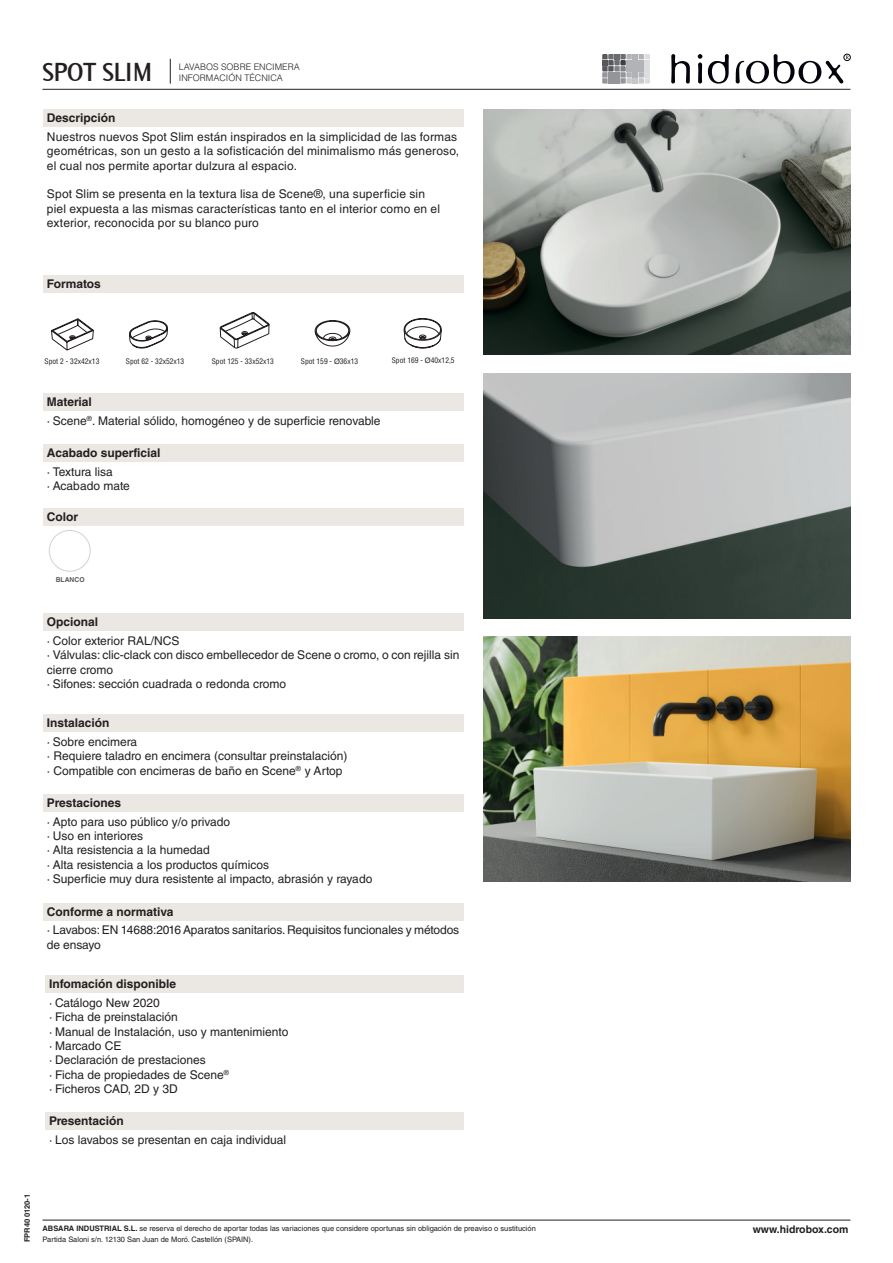
<style>
.page{position:relative;width:893px;height:1263px;background:#fff}
.page>*{position:absolute;margin:0;border:0;box-sizing:border-box;transform-origin:0 0}
.t1{font:700 27px "Absara";color:#231f20}
.t2{font:12px/14.4px "Helvetica LT Std";color:#231f20}
.t3{font:700 12px "Helvetica LT Std";color:#231f20}
.t4{font:700 10.5px "Helvetica LT Std";color:#231f20}
.t5{font:300 9px/10.8px "Helvetica LT Std";color:#231f20}
.t6{font:7.5px/10.8px "Helvetica LT Std";color:#231f20}
.t7{font:condensed 7.5px "Helvetica LT Std";color:#231f20}
.t8{font:700 7.5px "Helvetica LT Std";color:#231f20}
.t9{font:700 6.75px "Helvetica LT Std";color:#57585a}
.s1{font-stretch:normal}
.s2{font-weight:700}
</style>
<div class="page">
<div style="left:43px;top:109px;width:420px;height:17px;background:#ebe7e2"></div>
<div style="left:43px;top:393px;width:420px;height:17px;background:#ebe7e2"></div>
<div style="left:43px;top:444px;width:420px;height:17px;background:#ebe7e2"></div>
<div style="left:43px;top:613px;width:420px;height:17px;background:#ebe7e2"></div>
<div style="left:43px;top:715px;width:420px;height:17px;background:#ebe7e2"></div>
<div style="left:43px;top:794px;width:420px;height:17px;background:#ebe7e2"></div>
<div style="left:43px;top:903px;width:420px;height:17px;background:#ebe7e2"></div>
<div style="left:45px;top:975px;width:418px;height:17px;background:#ebe7e2"></div>
<div style="left:45px;top:1112px;width:418px;height:17px;background:#ebe7e2"></div>
<svg style="left:671px;top:54px;width:19px;height:30px"></svg>
<svg style="left:698px;top:54px;width:4px;height:30px"></svg>
<svg style="left:708px;top:54px;width:21px;height:30px"></svg>
<div style="left:844px;top:54px;width:6px;height:7px;border:1px solid #03040c;border-radius:50%"></div>
<svg style="left:736px;top:54px;width:113px;height:30px"></svg>
<svg style="left:602px;top:54px;width:48px;height:30px"></svg>
<hr style="left:43px;top:89px;width:807px;height:1px;background:#231f20">
<hr style="left:43px;top:1220px;width:807px;height:1px;background:#231f20">
<svg style="left:170px;top:59px;width:1px;height:25px"></svg>
<div style="left:43px;top:508px;width:420px;height:17px;background:#ebe7e2"></div>
<div style="left:43px;top:275px;width:420px;height:17px;background:#ebe7e2"></div>
<svg style="left:51px;top:318px;width:43px;height:32px"></svg>
<svg style="left:129px;top:320px;width:39px;height:28px"></svg>
<svg style="left:220px;top:312px;width:49px;height:36px"></svg>
<svg style="left:315px;top:320px;width:35px;height:26px"></svg>
<svg style="left:404px;top:318px;width:38px;height:30px"></svg>
<img style="left:483px;top:109px;width:367px;height:245px">
<img style="left:483px;top:373px;width:367px;height:245px">
<img style="left:483px;top:636px;width:367px;height:245px">
<div style="left:49px;top:530px;width:41px;height:41px;border:1px solid #d1d2d4;border-radius:50%"></div>
<h1 class="t1" style="left:43px;top:57px;width:111px">SPOT SLIM</h1>
<p class="t5" style="left:179px;top:61px;width:122px">LAVABOS SOBRE ENCIMERA<br>INFORMACIÓN TÉCNICA</p>
<p class="t3" style="left:47px;top:111px;width:70px">Descripción</p>
<p class="t2" style="left:47px;top:129px;width:414px">Nuestros nuevos Spot Slim están inspirados en la simplicidad de las formas geométricas, son un gesto a la sofisticación del minimalismo más generoso, el cual nos permite aportar dulzura al espacio.</p>
<p class="t2" style="left:47px;top:187px;width:395px">Spot Slim se presenta en la textura lisa de Scene®, una superficie sin piel expuesta a las mismas características tanto en el interior como en el exterior, reconocida por su blanco puro</p>
<p class="t3" style="left:47px;top:276px;width:55px">Formatos</p>
<p class="t7" style="left:45px;top:356px;width:56px">Spot 2 - 32x42x13</p>
<p class="t7" style="left:126px;top:356px;width:60px">Spot 62 - 32x52x13</p>
<p class="t7" style="left:212px;top:356px;width:64px">Spot 125 - 33x52x13</p>
<p class="t7" style="left:301px;top:356px;width:59px">Spot 159 - <span class="s1">Ø</span>36x13</p>
<p class="t7" style="left:392px;top:355px;width:64px">Spot 169 - <span class="s1">Ø</span>40x12,5</p>
<p class="t2" style="left:47px;top:393px;width:335px;line-height:18.6px"><span class="s2">Material<br></span>· Scene<sup>®</sup>. Material sólido, homogéneo y de superficie renovable</p>
<p class="t3" style="left:47px;top:445px;width:115px">Acabado superficial</p>
<p class="t2" style="left:47px;top:464px;width:84px">· Textura lisa<br>· Acabado mate</p>
<p class="t3" style="left:47px;top:510px;width:33px">Color</p>
<p class="t9" style="left:56px;top:575px;width:30px">BLANCO</p>
<p class="t3" style="left:47px;top:614px;width:53px">Opcional</p>
<p class="t2" style="left:47px;top:633px;width:414px">· Color exterior RAL/NCS<br>· Válvulas: clic-clack con disco embellecedor de Scene o cromo, o con rejilla sin cierre cromo<br>· Sifones: sección cuadrada o redonda cromo</p>
<p class="t3" style="left:47px;top:716px;width:64px">Instalación</p>
<p class="t2" style="left:47px;top:734px;width:302px">· Sobre encimera<br>· Requiere taladro en encimera (consultar preinstalación) · Compatible con encimeras de baño en Scene<sup>®</sup> y Artop</p>
<p class="t3" style="left:47px;top:795px;width:76px">Prestaciones</p>
<p class="t2" style="left:47px;top:814px;width:327px">· Apto para uso público y/o privado<br>· Uso en interiores<br>· Alta resistencia a la humedad<br>· Alta resistencia a los productos químicos<br>· Superficie muy dura resistente al impacto, abrasión y rayado</p>
<p class="t3" style="left:47px;top:904px;width:128px">Conforme a normativa</p>
<p class="t2" style="left:47px;top:923px;width:414px">· Lavabos: EN 14688:2016 Aparatos sanitarios. Requisitos funcionales y métodos de ensayo</p>
<p class="t3" style="left:49px;top:976px;width:128px">Infomación disponible</p>
<p class="t2" style="left:49px;top:995px;width:241px">· Catálogo New 2020<br>· Ficha de preinstalación<br>· Manual de Instalación, uso y mantenimiento · Marcado CE<br>· Declaración de prestaciones<br>· Ficha de propiedades de Scene<sup>®<br></sup>· Ficheros CAD, 2D y 3D</p>
<p class="t3" style="left:49px;top:1113px;width:76px">Presentación</p>
<p class="t2" style="left:49px;top:1132px;width:239px">· Los lavabos se presentan en caja individual</p>
<p class="t8" style="left:23px;top:1242px;width:50px;rotate:-90deg">FPR40 0120-1</p>
<p class="t6" style="left:43px;top:1223px;width:495px"><span class="s2">ABSARA INDUSTRIAL S.L.</span> se reserva el derecho de aportar todas las variaciones que considere oportunas sin obligación de preaviso o sustitución<br>Partida Saloni s/n. 12130 San Juan de Moró. Castellón (SPAIN).</p>
<p class="t4" style="left:753px;top:1223px;width:97px">www.hidrobox.com</p>
</div>
